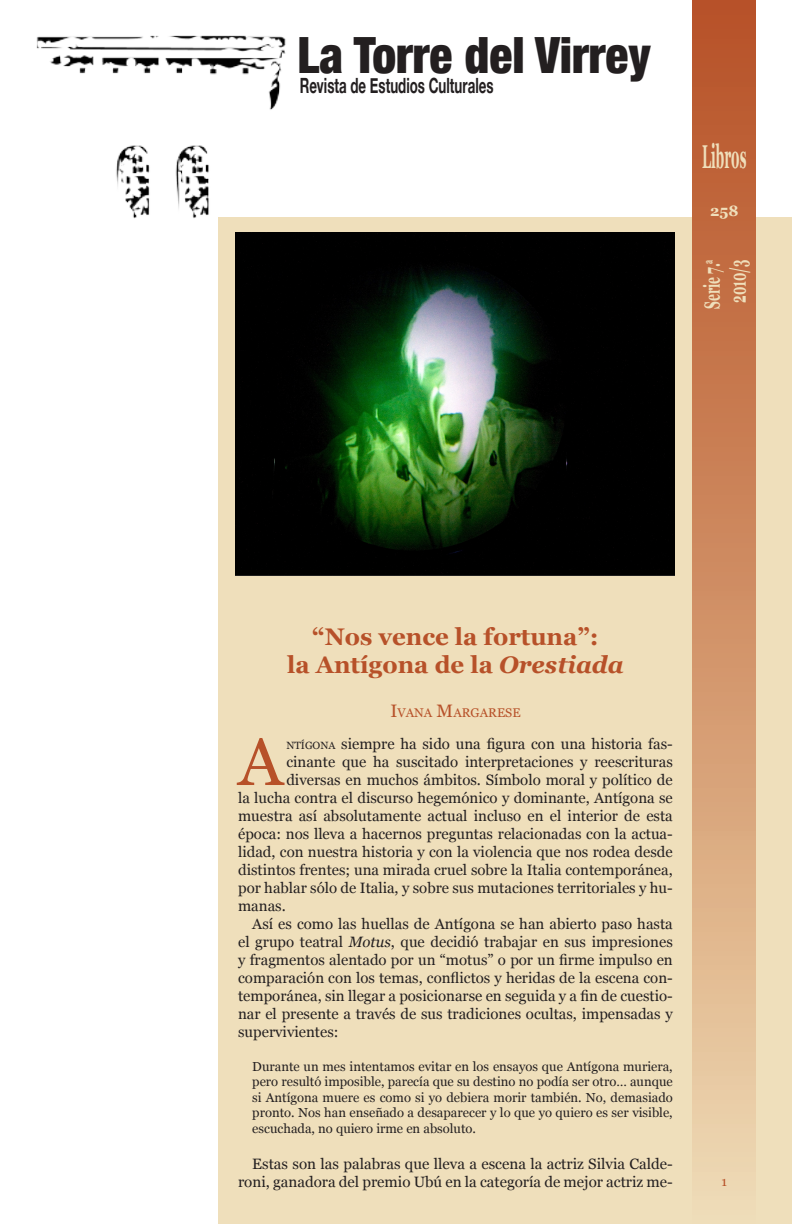
<style>
.page{position:relative;width:792px;height:1224px;background:#fff}
.page>*{position:absolute;margin:0;border:0;box-sizing:border-box;transform-origin:0 0}
.t1{font:66.9px "Georgia";color:#b75129}
.t2{font:900 condensed 50px "Helvetica Neue";color:#231f20;scale:.95 1}
.t3{font:700 33px "Georgia";color:#efdfbb;scale:.4 1}
.t4{font:700 24px "Georgia";color:#b75129}
.t5{font:700 22px "Georgia";color:#efdfbb;scale:.55 1}
.t6{font:700 21px "Helvetica Neue";color:#231f20;scale:.63 1}
.t7{font:15px/18px "Georgia";color:#231f20;text-align:justify}
.t8{font:700 15px "Georgia";color:#efdfbb}
.t9{font:13px/15.6px "Georgia";color:#231f20;text-align:justify}
.t10{font:12.6px "Georgia";color:#b75129}
.s1{font-style:italic}
.s2{font-size:18px}
.s3{font-size:10.5px}
</style>
<div class="page">
<div style="left:218px;top:217px;width:574px;height:1007px;background:#efdfbb"></div>
<div style="left:693px;top:0;width:63px;height:1224px;background:linear-gradient(to bottom,#b54d22,#eed9b1)"></div>
<img style="left:36px;top:35px;width:250px;height:184px">
<img style="left:235px;top:232px;width:440px;height:343px">
<svg style="left:722px;top:1179px;width:5px;height:7px"></svg>
<p class="t2" style="left:298px;top:25px;width:373px">La Torre del Virrey</p>
<p class="t6" style="left:300px;top:73px;width:309px">Revista de Estudios Culturales</p>
<p class="t3" style="left:702px;top:138px;width:112px">Libros</p>
<p class="t8" style="left:710px;top:202px;width:30px">258</p>
<p class="t5" style="left:700px;top:309px;width:92px;rotate:-90deg">Serie 7.<sup>a</sup></p>
<p class="t5" style="left:726px;top:303px;width:80px;rotate:-90deg">2010/3</p>
<p class="t4" style="left:312px;top:623px;width:288px">“Nos vence la fortuna”:</p>
<p class="t4" style="left:287px;top:652px;width:338px">la Antígona de la <span class="s1">Orestiada</span></p>
<p class="t10" style="left:390px;top:705px;width:132px"><span class="s2">I</span>vana <span class="s2">M</span>argarese</p>
<p class="t1" style="left:238px;top:724px;width:46px">A</p>
<p class="t7" style="left:286px;top:735px;width:388px"><span class="s3">ntígona</span> siempre ha sido una figura con una historia fas-</p>
<p class="t7" style="left:286px;top:753px;width:388px">cinante que ha suscitado interpretaciones y reescrituras</p>
<p class="t7" style="left:286px;top:771px;width:388px">diversas en muchos ámbitos. Símbolo moral y político de</p>
<p class="t7" style="left:238px;top:789px;width:436px">la lucha contra el discurso hegemónico y dominante, Antígona se</p>
<p class="t7" style="left:238px;top:807px;width:436px">muestra así absolutamente actual incluso en el interior de esta</p>
<p class="t7" style="left:238px;top:825px;width:436px">época: nos lleva a hacernos preguntas relacionadas con la actua-</p>
<p class="t7" style="left:238px;top:843px;width:436px">lidad, con nuestra historia y con la violencia que nos rodea desde</p>
<p class="t7" style="left:238px;top:861px;width:436px">distintos frentes; una mirada cruel sobre la Italia contemporánea,</p>
<p class="t7" style="left:238px;top:879px;width:436px">por hablar sólo de Italia, y sobre sus mutaciones territoriales y hu-</p>
<p class="t7" style="left:238px;top:897px;width:49px">manas.</p>
<p class="t7" style="left:238px;top:915px;width:436px;text-indent:14px">Así es como las huellas de Antígona se han abierto paso hasta el grupo teatral <span class="s1">Motus</span>, que decidió trabajar en sus impresiones y fragmentos alentado por un “motus” o por un firme impulso en comparación con los temas, conflictos y heridas de la escena con&shy;temporánea, sin llegar a posicionarse en seguida y a fin de cuestio&shy;nar el presente a través de sus tradiciones ocultas, impensadas y supervivientes:</p>
<p class="t9" style="left:252px;top:1058px;width:422px">Durante un mes intentamos evitar en los ensayos que Antígona muriera, pero resultó imposible, parecía que su destino no podía ser otro… aunque si Antígona muere es como si yo debiera morir también. No, demasiado pronto. Nos han enseñado a desaparecer y lo que yo quiero es ser visible, escuchada, no quiero irme en absoluto.</p>
<p class="t7" style="left:238px;top:1155px;width:436px;text-align:right">Estas son las palabras que lleva a escena la actriz Silvia Calde&shy;roni, ganadora del premio Ubú en la categoría de mejor actriz me-</p>
</div>
